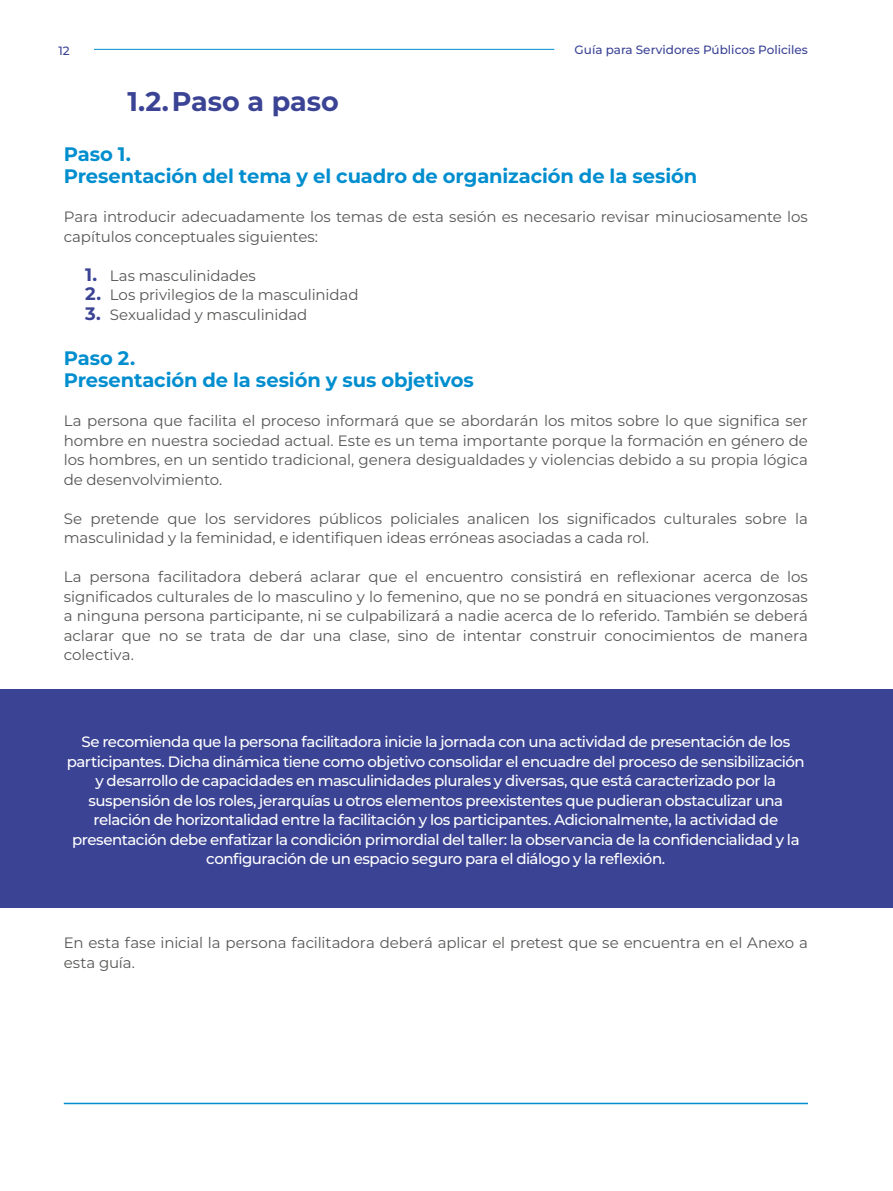
<style>
.page{position:relative;width:893px;height:1191px;background:#fff}
.page>*{position:absolute;margin:0;border:0;box-sizing:border-box;transform-origin:0 0}
.t1{font:700 27px "Montserrat";color:#3b4395}
.t2{font:700 19.5px/22.5px "Montserrat";letter-spacing:-.005em;color:#008ecf}
.t3{font:15px/19.5px "Montserrat";letter-spacing:-.005em;color:#575756}
.t4{font:500 15px/19.5px "Montserrat";letter-spacing:-.035em;color:#fff;text-align:center}
.t5{font:500 12px "Montserrat";color:#3b4395}
.s1{font-weight:700;font-size:18px;color:#3b4395}
</style>
<div class="page">
<hr style="left:64px;top:1102px;width:744px;height:2px;background:#008ecf">
<hr style="left:94px;top:49px;width:460px;height:1px;background:#008ecf">
<div style="left:0;top:689px;width:893px;height:218px;background:#3b4395"></div>
<p class="t5" style="left:58px;top:42px;width:13px">12</p>
<p class="t5" style="left:575px;top:42px;width:235px">Guía para Servidores Públicos Policiles</p>
<h1 class="t1" style="left:128px;top:82px;width:213px">1.2.Paso a paso</h1>
<h2 class="t2" style="left:64px;top:144px;width:635px">Paso 1.<br>Presentación del tema y el cuadro de organización de la sesión</h2>
<p class="t3" style="left:64px;top:208px;width:746px">Para introducir adecuadamente los temas de esta sesión es necesario revisar minuciosamente los capítulos conceptuales siguientes:</p>
<p class="t3" style="left:85px;top:267px;width:172px"><span class="s1">1.</span> Las masculinidades</p>
<p class="t3" style="left:85px;top:286px;width:275px"><span class="s1">2.</span> Los privilegios de la masculinidad</p>
<p class="t3" style="left:85px;top:306px;width:224px"><span class="s1">3.</span> Sexualidad y masculinidad</p>
<h2 class="t2" style="left:64px;top:348px;width:412px">Paso 2.<br>Presentación de la sesión y sus objetivos</h2>
<p class="t3" style="left:64px;top:412px;width:746px;text-align:justify">La persona que facilita el proceso informará que se abordarán los mitos sobre lo que significa ser hombre en nuestra sociedad actual. Este es un tema importante porque la formación en género de los hombres, en un sentido tradicional, genera desigualdades y violencias debido a su propia lógica de desenvolvimiento.</p>
<p class="t3" style="left:64px;top:510px;width:746px">Se pretende que los servidores públicos policiales analicen los significados culturales sobre la masculinidad y la feminidad, e identifiquen ideas erróneas asociadas a cada rol.</p>
<p class="t3" style="left:64px;top:568px;width:746px;text-align:justify">La persona facilitadora deberá aclarar que el encuentro consistirá en reflexionar acerca de los significados culturales de lo masculino y lo femenino, que no se pondrá en situaciones vergonzosas a ninguna persona participante, ni se culpabilizará a nadie acerca de lo referido. También se deberá aclarar que no se trata de dar una clase, sino de intentar construir conocimientos de manera colectiva.</p>
<p class="t4" style="left:67px;top:733px;width:739px">Se recomienda que la persona facilitadora inicie la jornada con una actividad de presentación de los participantes. Dicha dinámica tiene como objetivo consolidar el encuadre del proceso de sensibilización y desarrollo de capacidades en masculinidades plurales y diversas, que está caracterizado por la suspensión de los roles, jerarquías u otros elementos preexistentes que pudieran obstaculizar una relación de horizontalidad entre la facilitación y los participantes. Adicionalmente, la actividad de presentación debe enfatizar la condición primordial del taller: la observancia de la confidencialidad y la configuración de un espacio seguro para el diálogo y la reflexión.</p>
<p class="t3" style="left:64px;top:934px;width:746px">En esta fase inicial la persona facilitadora deberá aplicar el pretest que se encuentra en el Anexo a esta guía.</p>
</div>
